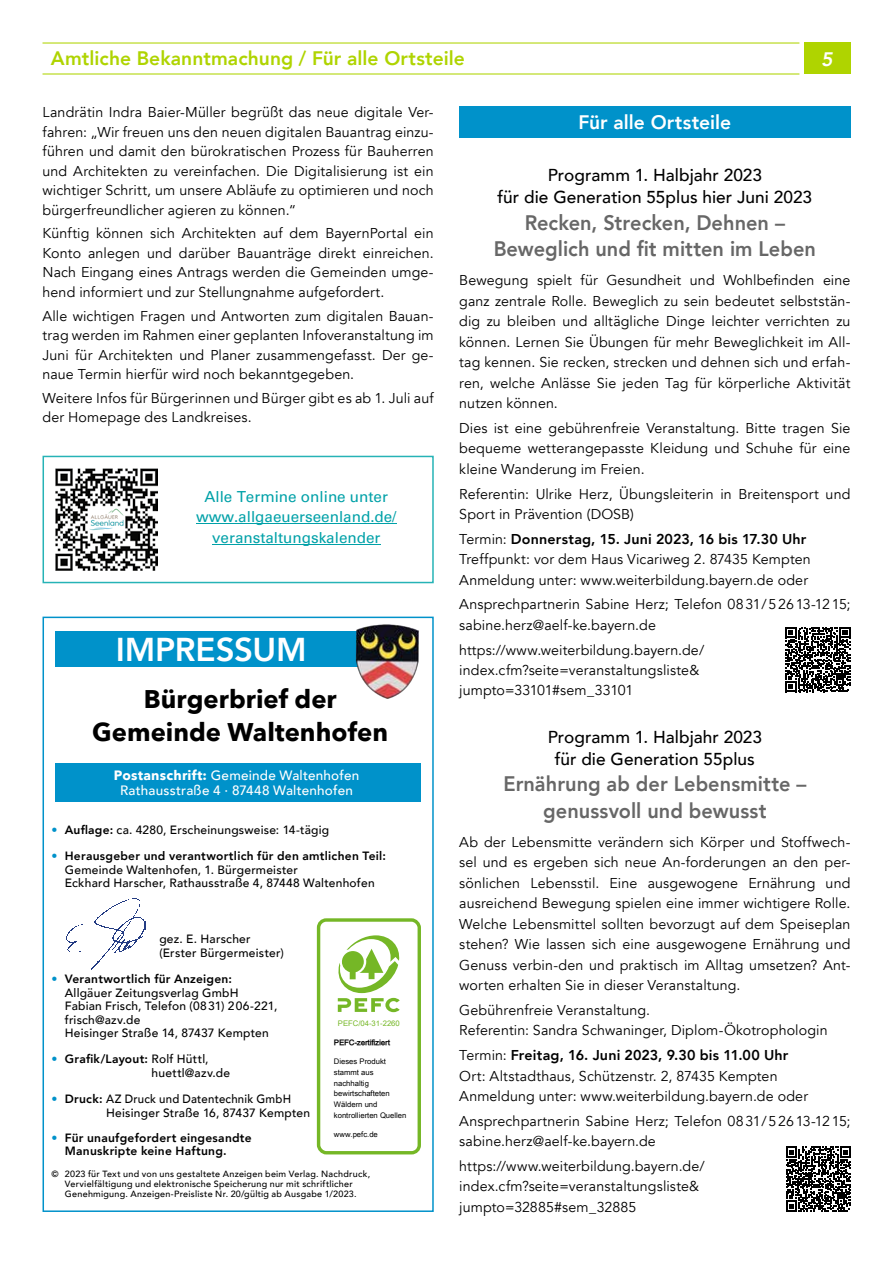
<style>
.page{position:relative;width:893px;height:1263px;background:#fff}
.page>*{position:absolute;margin:0;border:0;box-sizing:border-box;transform-origin:0 0}
.t1{font:800 33px "Avenir LT Com";letter-spacing:-.005em;color:#fff}
.t2{font:700 25.5px/33px "Avenir Next LT Com";color:#000;text-align:center}
.t3{font:800 21px/26.4px "Avenir LT Com";letter-spacing:.005em;color:#676767;text-align:center;scale:.95 1}
.t4{font:800 19.5px "Avenir LT Com";letter-spacing:.005em;color:#afd400}
.t5{font:800 19.5px "Avenir LT Com";letter-spacing:.005em;color:#fff}
.t6{font:italic 800 19.5px "Avenir LT Com";color:#fff}
.t7{font:500 17.25px/22px "Avenir LT Com";color:#000;text-align:center}
.t8{font:15.3px/20.4px "Univers";color:#00a1a8;text-align:center}
.t9{font:14.25px/20.4px "Avenir LT Com";letter-spacing:.01em;color:#000}
.t10{font:500 13.5px/15px "Avenir LT Com";letter-spacing:.015em;color:#fff;text-align:center}
.t11{font:500 12px/13.5px "Avenir LT Com";letter-spacing:.02em;color:#000}
.t12{font:500 12px/13.5px "Avenir LT Com";letter-spacing:.02em;color:#000;scale:.95 1}
.t13{font:800 12px/12.8px "Avenir LT Com";letter-spacing:.02em;color:#000}
.t14{font:500 9px/9.8px "Avenir LT Com";letter-spacing:.03em;color:#000;text-align:center}
.t15{font:7.65px/10.8px "Arial Unicode MS";color:#000}
.t16{font:7.65px "Cairo Font 1 0";color:#000}
.t17{font:7.65px "Arial Unicode MS";color:#75b726}
.s1{font-weight:800}
.s2{font-family:"Avenir Next LT Com";font-weight:700}
.s3{color:#0092ca}
.s4{font-weight:800;color:#0092ca}
</style>
<div class="page">
<div style="left:804px;top:43px;width:46px;height:31px;background:#afd400"></div>
<hr style="left:43px;top:73px;width:756px;height:2px;background:#afd400">
<hr style="left:43px;top:42px;width:756px;height:2px;background:#afd400">
<div style="left:459px;top:106px;width:391px;height:32px;background:#0092ca"></div>
<svg style="left:785px;top:627px;width:65px;height:65px"></svg>
<svg style="left:786px;top:1146px;width:65px;height:65px"></svg>
<div style="left:43px;top:456px;width:391px;height:127px;border:2px solid #26b3b6"></div>
<hr style="left:196px;top:523px;width:200px;height:1px;background:#00a1a8">
<hr style="left:212px;top:544px;width:168px;height:1px;background:#00a1a8">
<img style="left:55px;top:468px;width:102px;height:102px">
<img style="left:89px;top:507px;width:35px;height:25px">
<div style="left:43px;top:617px;width:391px;height:595px;border:2px solid #0092ca"></div>
<div style="left:55px;top:763px;width:366px;height:38px;background:#0092ca"></div>
<div style="left:55px;top:631px;width:333px;height:35px;background:#0092ca"></div>
<img style="left:355px;top:624px;width:64px;height:75px">
<img style="left:66px;top:899px;width:80px;height:71px">
<div style="left:317px;top:918px;width:104px;height:236px;border:3px solid #75b726;border-radius:8px"></div>
<svg style="left:337px;top:935px;width:63px;height:77px"></svg>
<h3 class="t4" style="left:51px;top:47px;width:415px">Amtliche Bekanntmachung / Für alle Ortsteile</h3>
<h3 class="t6" style="left:821px;top:48px;width:13px">5</h3>
<p class="t9" style="left:43px;top:103px;width:393px;line-height:19.5px;text-align:justify">Landrätin Indra Baier-Müller begrüßt das neue digitale Ver&shy;fahren: „Wir freuen uns den neuen digitalen Bauantrag einzu&shy;führen und damit den bürokratischen Prozess für Bauherren und Architekten zu vereinfachen. Die Digitalisierung ist ein wichtiger Schritt, um unsere Abläufe zu optimieren und noch bürgerfreundlicher agieren zu können.“</p>
<p class="t9" style="left:43px;top:224px;width:393px;line-height:19.5px;text-align:justify">Künftig können sich Architekten auf dem BayernPortal ein Konto anlegen und darüber Bauanträge direkt einreichen.<br>Nach Eingang eines Antrags werden die Gemeinden umge&shy;hend informiert und zur Stellungnahme aufgefordert.</p>
<p class="t9" style="left:43px;top:306px;width:393px;line-height:19.5px;text-align:justify">Alle wichtigen Fragen und Antworten zum digitalen Bauan&shy;trag werden im Rahmen einer geplanten Infoveranstaltung im Juni für Architekten und Planer zusammengefasst. Der ge&shy;naue Termin hierfür wird noch bekanntgegeben.</p>
<p class="t9" style="left:43px;top:388px;width:393px;line-height:19.5px">Weitere Infos für Bürgerinnen und Bürger gibt es ab 1. Juli auf der Homepage des Landkreises.</p>
<h3 class="t5" style="left:578px;top:111px;width:154px">Für alle Ortsteile</h3>
<p class="t7" style="left:498px;top:165px;width:316px">Programm 1. Halbjahr 2023<br>für die Generation 55plus hier Juni 2023</p>
<h3 class="t3" style="left:494px;top:209px;width:341px">Recken, Strecken, Dehnen –<br>Beweglich und fit mitten im Leben</h3>
<p class="t9" style="left:459px;top:270px;width:393px;text-align:justify">Bewegung spielt für Gesundheit und Wohlbefinden eine ganz zentrale Rolle. Beweglich zu sein bedeutet selbststän&shy;dig zu bleiben und alltägliche Dinge leichter verrichten zu können. Lernen Sie Übungen für mehr Beweglichkeit im All&shy;tag kennen. Sie recken, strecken und dehnen sich und erfah&shy;ren, welche Anlässe Sie jeden Tag für körperliche Aktivität nutzen können.</p>
<p class="t9" style="left:459px;top:418px;width:393px;text-align:justify">Dies ist eine gebührenfreie Veranstaltung. Bitte tragen Sie bequeme wetterangepasste Kleidung und Schuhe für eine kleine Wanderung im Freien.</p>
<p class="t9" style="left:459px;top:484px;width:393px">Referentin: Ulrike Herz, Übungsleiterin in Breitensport und<br>Sport in Prävention (DOSB)</p>
<p class="t9" style="left:459px;top:529px;width:353px">Termin: <span class="s1">Donnerstag, 15. Juni 2023, 16 bis 17.30 Uhr<br></span>Treffpunkt: vor dem Haus Vicariweg 2. 87435 Kempten<br>Anmeldung unter: www.weiterbildung.bayern.de oder</p>
<p class="t9" style="left:459px;top:594px;width:393px">Ansprechpartnerin Sabine Herz; Telefon 0831/52613-1215; sabine.herz@aelf-ke.bayern.de</p>
<p class="t9" style="left:459px;top:640px;width:246px">https://www.weiterbildung.bayern.de/ index.cfm?seite=veranstaltungsliste&amp; jumpto=33101#sem_33101</p>
<p class="t7" style="left:548px;top:726px;width:216px">Programm 1. Halbjahr 2023 für die Generation 55plus</p>
<h3 class="t3" style="left:503px;top:771px;width:320px">Ernährung ab der Lebensmitte – genussvoll und bewusst</h3>
<p class="t9" style="left:459px;top:832px;width:393px;text-align:justify">Ab der Lebensmitte verändern sich Körper und Stoffwech&shy;sel und es ergeben sich neue An-forderungen an den per&shy;sönlichen Lebensstil. Eine ausgewogene Ernährung und ausreichend Bewegung spielen eine immer wichtigere Rolle.<br>Welche Lebensmittel sollten bevorzugt auf dem Speiseplan stehen? Wie lassen sich eine ausgewogene Ernährung und Genuss verbin-den und praktisch im Alltag umsetzen? Ant&shy;worten erhalten Sie in dieser Veranstaltung.</p>
<p class="t9" style="left:459px;top:1000px;width:370px">Gebührenfreie Veranstaltung.<br>Referentin: Sandra Schwaninger, Diplom-Ökotrophologin</p>
<p class="t9" style="left:459px;top:1045px;width:350px">Termin: <span class="s1">Freitag, 16. Juni 2023, 9.30 bis 11.00 Uhr<br></span>Ort: Altstadthaus, Schützenstr. 2, 87435 Kempten<br>Anmeldung unter: www.weiterbildung.bayern.de oder</p>
<p class="t9" style="left:459px;top:1111px;width:393px">Ansprechpartnerin Sabine Herz; Telefon 0831/52613-1215; sabine.herz@aelf-ke.bayern.de</p>
<p class="t9" style="left:459px;top:1156px;width:247px">https://www.weiterbildung.bayern.de/ index.cfm?seite=veranstaltungsliste&amp; jumpto=32885#sem_32885</p>
<p class="t8" style="left:196px;top:486px;width:202px">Alle Termine online unter www.allgaeuerseenland.de/ veranstaltungskalender</p>
<h1 class="t1" style="left:116px;top:630px;width:193px">IMPRESSUM</h1>
<h2 class="t2" style="left:92px;top:682px;width:297px">Bürgerbrief der<br>Gemeinde Waltenhofen</h2>
<p class="t10" style="left:114px;top:768px;width:247px"><span class="s2">Postanschrift:</span> Gemeinde Waltenhofen<br>Rathausstraße 4 · 87448 Waltenhofen</p>
<p class="t11" style="left:51px;top:823px;width:279px"><span class="s3">•</span> <span class="s1">Auflage:</span> ca. 4280, Erscheinungsweise: 14-tägig</p>
<p class="t11" style="left:65px;top:850px;width:323px;text-indent:-14px"><span class="s4">•</span> <span class="s1">Herausgeber und verantwortlich für den amtlichen Teil:<br></span>Gemeinde Waltenhofen, 1. Bürgermeister<br>Eckhard Harscher, Rathausstraße 4, 87448 Waltenhofen</p>
<p class="t11" style="left:159px;top:933px;width:126px">gez. E. Harscher (Erster Bürgermeister)</p>
<p class="t11" style="left:65px;top:972px;width:214px;text-indent:-14px"><span class="s4">•</span> <span class="s1">Verantwortlich für Anzeigen:<br></span>Allgäuer Zeitungsverlag GmbH<br>Fabian Frisch, Telefon (0831) 206-221, frisch@azv.de<br>Heisinger Straße 14, 87437 Kempten</p>
<p class="t11" style="left:152px;top:1053px;width:80px;text-indent:-100px"><span class="s4">•</span> <span class="s1">Grafik/Layout:</span> Rolf Hüttl, huettl@azv.de</p>
<p class="t12" style="left:106px;top:1092px;width:216px;text-indent:-55px"><span class="s4">•</span> <span class="s1">Druck:</span> AZ Druck und Datentechnik GmbH<br>Heisinger Straße 16, 87437 Kempten</p>
<p class="t13" style="left:65px;top:1132px;width:188px;text-indent:-14px"><span class="s3">•</span> Für unaufgefordert eingesandte<br>Manuskripte keine Haftung.</p>
<p class="t14" style="left:51px;top:1169px;width:320px">© 2023 für Text und von uns gestaltete Anzeigen beim Verlag. Nachdruck,<br>Vervielfältigung und elektronische Speicherung nur mit schriftlicher<br>Genehmigung. Anzeigen-Preisliste Nr. 20/gültig ab Ausgabe 1/2023.</p>
<p class="t17" style="left:338px;top:1017px;width:63px">PEFC/04-31-2260</p>
<p class="t16" style="left:334px;top:1038px;width:57px">PEFC-zertifiziert</p>
<p class="t15" style="left:334px;top:1056px;width:74px">Dieses Produkt stammt aus nachhaltig bewirtschafteten<br>Wäldern und kontrollierten Quellen</p>
<p class="t15" style="left:334px;top:1129px;width:45px">www.pefc.de</p>
</div>
